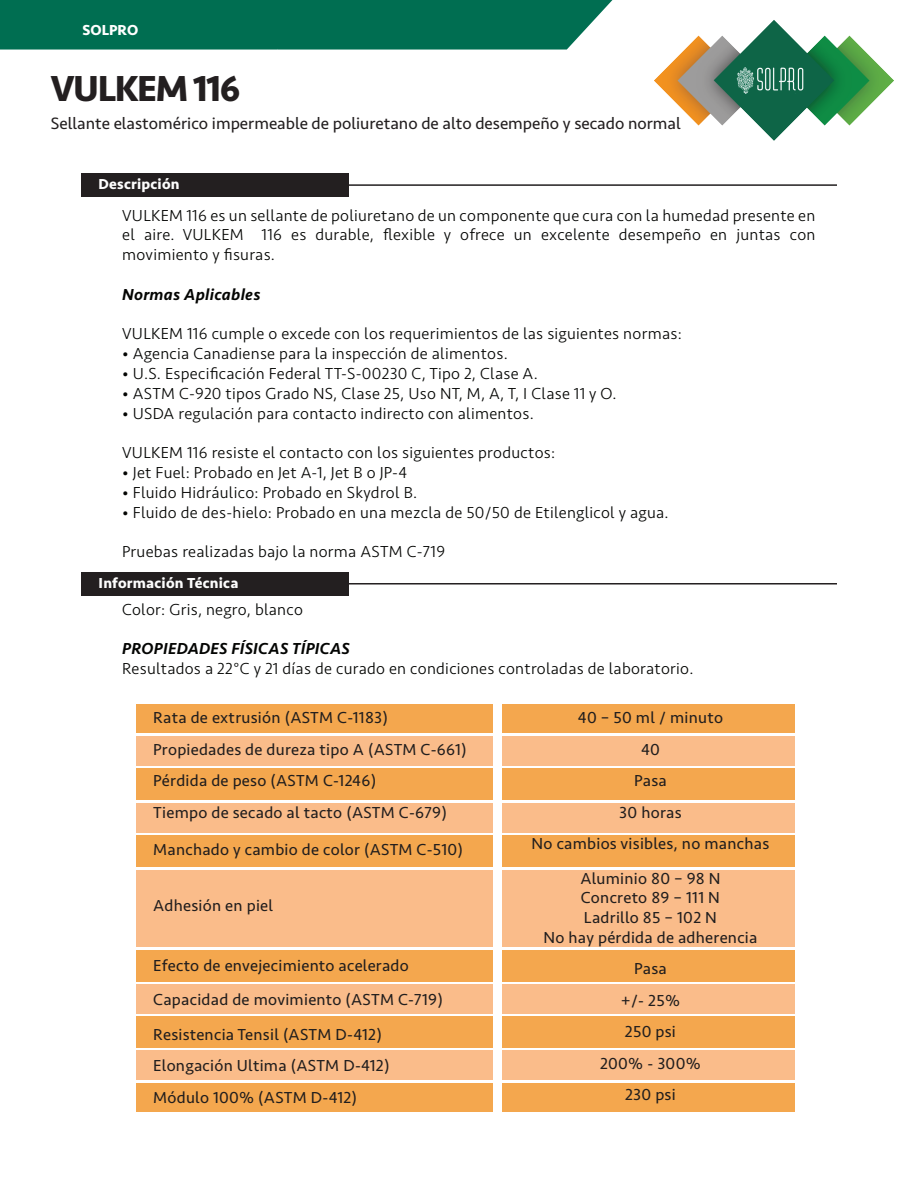
<style>
.page{position:relative;width:918px;height:1188px;background:#fff}
.page>*{position:absolute;margin:0;border:0;box-sizing:border-box;transform-origin:0 0}
.t1{font:700 37.5px "Seravek";letter-spacing:-.04em;color:#231f20}
.t2{font:17.1px "Seravek";color:#231f20}
.t3{font:300 16.5px/19.8px "Seravek";letter-spacing:.015em;color:#040503;text-align:justify}
.t4{font:16.5px/31.5px "Seravek";letter-spacing:.015em;color:#211e1e}
.t5{font:italic 500 16.5px "Seravek";letter-spacing:.015em;color:#040503}
.t6{font:700 15px "Seravek";letter-spacing:.015em;color:#fdfdfd}
.t7{font:700 15px "Seravek";color:#fff}
</style>
<div class="page">
<div style="left:0;top:0;width:612px;height:50px;background:#006e51"></div>
<div style="left:81px;top:173px;width:268px;height:24px;background:#231f20"></div>
<hr style="left:344px;top:184px;width:493px;height:2px;background:#231f20">
<img style="left:655px;top:20px;width:238px;height:120px">
<div style="left:81px;top:572px;width:268px;height:24px;background:#231f20"></div>
<hr style="left:344px;top:583px;width:493px;height:2px;background:#231f20">
<div style="left:136px;top:736px;width:356px;height:30px;background:#fabc8a"></div>
<div style="left:136px;top:704px;width:356px;height:29px;background:#f4a74e"></div>
<div style="left:136px;top:1083px;width:356px;height:29px;background:#f4a74e"></div>
<div style="left:136px;top:769px;width:356px;height:31px;background:#f4a74e"></div>
<div style="left:136px;top:803px;width:356px;height:30px;background:#fabc8a"></div>
<div style="left:136px;top:836px;width:356px;height:31px;background:#f4a74e"></div>
<div style="left:136px;top:870px;width:356px;height:76px;background:#fabc8a"></div>
<div style="left:136px;top:950px;width:356px;height:31px;background:#f4a74e"></div>
<div style="left:136px;top:984px;width:356px;height:30px;background:#fabc8a"></div>
<div style="left:136px;top:1017px;width:356px;height:31px;background:#f4a74e"></div>
<div style="left:136px;top:1050px;width:356px;height:30px;background:#fabc8a"></div>
<div style="left:502px;top:736px;width:292px;height:30px;background:#fabc8a"></div>
<div style="left:502px;top:704px;width:292px;height:29px;background:#f4a74e"></div>
<div style="left:502px;top:1083px;width:292px;height:29px;background:#f4a74e"></div>
<div style="left:502px;top:769px;width:292px;height:31px;background:#f4a74e"></div>
<div style="left:502px;top:803px;width:292px;height:30px;background:#fabc8a"></div>
<div style="left:502px;top:836px;width:292px;height:31px;background:#f4a74e"></div>
<div style="left:502px;top:870px;width:292px;height:76px;background:#fabc8a"></div>
<div style="left:502px;top:950px;width:292px;height:31px;background:#f4a74e"></div>
<div style="left:502px;top:984px;width:292px;height:30px;background:#fabc8a"></div>
<div style="left:502px;top:1017px;width:292px;height:31px;background:#f4a74e"></div>
<div style="left:502px;top:1050px;width:292px;height:30px;background:#fabc8a"></div>
<p class="t7" style="left:82px;top:18px;width:57px">SOLPRO</p>
<h1 class="t1" style="left:51px;top:58px;width:191px">VULKEM 116</h1>
<p class="t2" style="left:51px;top:110px;width:631px">Sellante elastomérico impermeable de poliuretano de alto desempeño y secado normal</p>
<p class="t6" style="left:99px;top:172px;width:83px">Descripción</p>
<p class="t3" style="left:122px;top:206px;width:695px">VULKEM 116 es un sellante de poliuretano de un componente que cura con la humedad presente en el aire. VULKEM 116 es durable, flexible y ofrece un excelente desempeño en juntas con movimiento y fisuras.</p>
<p class="t5" style="left:122px;top:284px;width:140px">Normas Aplicables</p>
<p class="t3" style="left:122px;top:324px;width:561px">VULKEM 116 cumple o excede con los requerimientos de las siguientes normas:</p>
<p class="t3" style="left:122px;top:344px;width:387px">• Agencia Canadiense para la inspección de alimentos.</p>
<p class="t3" style="left:122px;top:364px;width:417px">• U.S. Especificación Federal TT-S-00230 C, Tipo 2, Clase A.</p>
<p class="t3" style="left:122px;top:384px;width:496px">• ASTM C-920 tipos Grado NS, Clase 25, Uso NT, M, A, T, I Clase 11 y O.</p>
<p class="t3" style="left:122px;top:404px;width:413px">• USDA regulación para contacto indirecto con alimentos.</p>
<p class="t3" style="left:122px;top:443px;width:434px">VULKEM 116 resiste el contacto con los siguientes productos:</p>
<p class="t3" style="left:122px;top:463px;width:287px">• Jet Fuel: Probado en Jet A-1, Jet B o JP-4</p>
<p class="t3" style="left:122px;top:483px;width:296px">• Fluido Hidráulico: Probado en Skydrol B.</p>
<p class="t3" style="left:122px;top:503px;width:548px">• Fluido de des-hielo: Probado en una mezcla de 50/50 de Etilenglicol y agua.</p>
<p class="t3" style="left:122px;top:542px;width:324px">Pruebas realizadas bajo la norma ASTM C-719</p>
<p class="t6" style="left:99px;top:571px;width:141px">Información Técnica</p>
<p class="t3" style="left:122px;top:600px;width:182px">Color: Gris, negro, blanco</p>
<p class="t5" style="left:122px;top:639px;width:229px">PROPIEDADES FÍSICAS TÍPICAS</p>
<p class="t3" style="left:122px;top:659px;width:573px">Resultados a 22°C y 21 días de curado en condiciones controladas de laboratorio.</p>
<p class="t4" style="left:153px;top:702px;width:315px">Rata de extrusión (ASTM C-1183)<br>Propiedades de dureza tipo A (ASTM C-661)<br>Pérdida de peso (ASTM C-1246)<br>Tiempo de secado al tacto (ASTM C-679)</p>
<p class="t4" style="left:153px;top:834px;width:311px">Manchado y cambio de color (ASTM C-510)</p>
<p class="t4" style="left:153px;top:889px;width:121px">Adhesión en piel</p>
<p class="t4" style="left:153px;top:948px;width:291px;line-height:34.5px">Efecto de envejecimiento acelerado<br>Capacidad de movimiento (ASTM C-719)<br>Resistencia Tensil (ASTM D-412)</p>
<p class="t4" style="left:153px;top:1050px;width:238px">Elongación Ultima (ASTM D-412)<br>Módulo 100% (ASTM D-412)</p>
<p class="t4" style="left:532px;top:702px;width:239px;text-align:center">40 – 50 ml / minuto<br>40<br>Pasa<br>30 horas<br>No cambios visibles, no manchas</p>
<p class="t4" style="left:543px;top:868px;width:216px;line-height:19.8px;text-align:center">Aluminio 80 – 98 N<br>Concreto 89 – 111 N<br>Ladrillo 85 – 102 N<br>No hay pérdida de adherencia</p>
<p class="t4" style="left:600px;top:953px;width:102px;text-align:center">Pasa<br>+/- 25%<br>250 psi<br>200% - 300%<br>230 psi</p>
</div>
